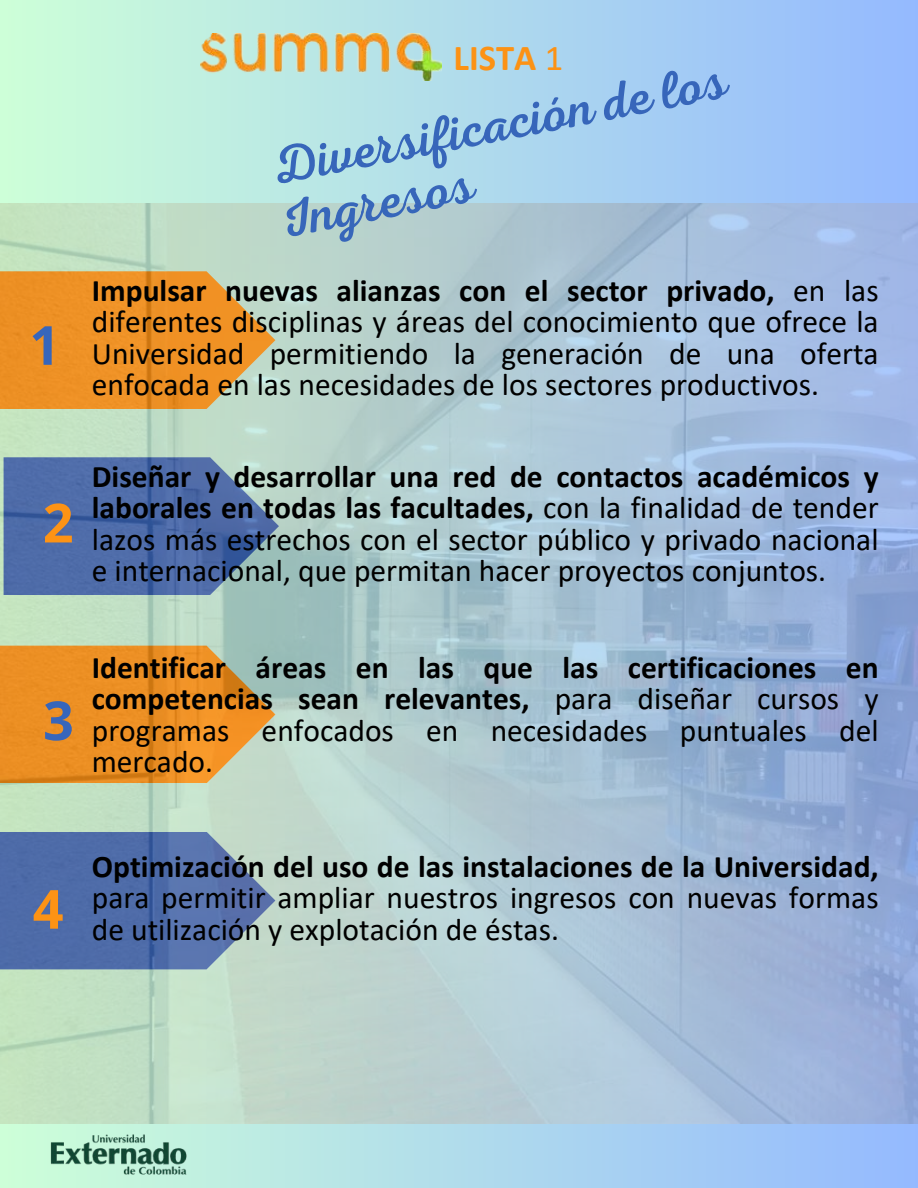
<style>
.page{position:relative;width:918px;height:1188px;background:#fff}
.page>*{position:absolute;margin:0;border:0;box-sizing:border-box;transform-origin:0 0}
.t1{font:700 53.85px "Noto Sans";color:#fd9315}
.t2{font:700 53.85px "Noto Sans";color:#3766bb}
.t3{font:52.35px/54px "RTL Adam Script Regular";color:#3766ba}
.t4{font:700 36.6px "Calibri";color:#fc9215}
.t5{font:31.5px/31.5px "Calibri";color:#000;text-align:justify}
.t6{font:700 31.5px/31.5px "Calibri";color:#000;text-align:justify}
.s1{font-weight:400}
.s2{font-weight:700}
</style>
<div class="page">
<div style="left:0;top:0;width:918px;height:1188px;background:linear-gradient(to right,#cdffd8,#94b9ff)"></div>
<img style="left:0;top:204px;width:918px;height:920px">
<img style="left:200px;top:34px;width:242px;height:46px">
<img style="left:43px;top:1128px;width:151px;height:54px">
<h1 class="t2" style="left:29px;top:307px;width:32px">1</h1>
<p class="t4" style="left:454px;top:32px;width:111px">LISTA <span class="s1">1</span></p>
<h2 class="t3" style="left:266px;top:140px;width:465px;rotate:-11deg">Diversificación de los<br>Ingresos</h2>
<p class="t5" style="left:92px;top:274px;width:788px"><span class="s2">Impulsar nuevas alianzas con el sector privado,</span> en las diferentes disciplinas y áreas del conocimiento que ofrece la Universidad permitiendo la generación de una oferta enfocada en las necesidades de los sectores productivos.</p>
<h1 class="t1" style="left:43px;top:485px;width:32px">2</h1>
<p class="t5" style="left:92px;top:460px;width:788px"><span class="s2">Diseñar y desarrollar una red de contactos académicos y laborales en todas las facultades,</span> con la finalidad de tender lazos más estrechos con el sector público y privado nacional e internacional, que permitan hacer proyectos conjuntos.</p>
<h1 class="t2" style="left:43px;top:683px;width:32px">3</h1>
<p class="t6" style="left:92px;top:651px;width:788px">Identificar áreas en las que las certificaciones en competencias sean relevantes, <span class="s1">para diseñar cursos y programas enfocados en necesidades puntuales del mercado.</span></p>
<h1 class="t1" style="left:33px;top:871px;width:32px">4</h1>
<p class="t6" style="left:92px;top:850px;width:788px">Optimización del uso de las instalaciones de la Universidad,</p>
<p class="t5" style="left:92px;top:881px;width:788px">para permitir ampliar nuestros ingresos con nuevas formas de utilización y explotación de éstas.</p>
</div>
